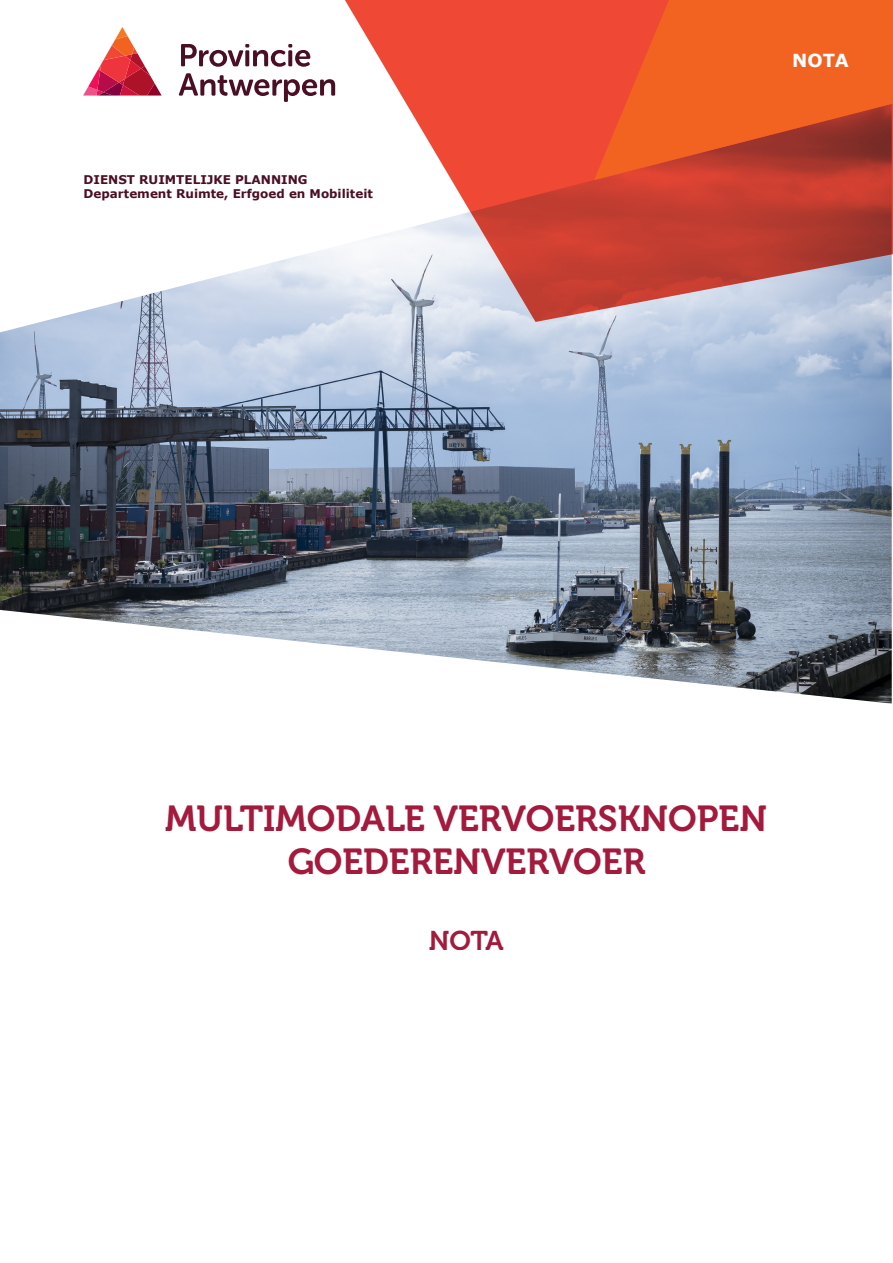
<style>
.page{position:relative;width:893px;height:1263px;background:#fff}
.page>*{position:absolute;margin:0;border:0;box-sizing:border-box;transform-origin:0 0}
.t1{font:36px/43.2px "Museo 700";color:#a31a3d;text-align:center}
.t2{font:27px "Museo 700";color:#a31a3d}
.t3{font:700 18px "Verdana";color:#fff}
.t4{font:700 12px/14.4px "Verdana";color:#4a0f24}
</style>
<div class="page">
<img style="left:0;top:249px;width:892px;height:455px">
<svg style="left:330px;top:0;width:563px;height:322px"></svg>
<svg style="left:594px;top:0;width:299px;height:180px;background:#e35526"></svg>
<svg style="left:181px;top:44px;width:129px;height:23px"></svg>
<svg style="left:179px;top:73px;width:156px;height:29px"></svg>
<svg style="left:83px;top:27px;width:79px;height:69px"></svg>
<p class="t4" style="left:84px;top:172px;width:291px">DIENST RUIMTELIJKE PLANNING<br>Departement Ruimte, Erfgoed en Mobiliteit</p>
<h3 class="t3" style="left:792px;top:47px;width:58px">NOTA</h3>
<h1 class="t1" style="left:165px;top:797px;width:603px">MULTIMODALE VERVOERSKNOPEN<br>GOEDERENVERVOER</h1>
<h2 class="t2" style="left:429px;top:925px;width:77px">NOTA</h2>
</div>
